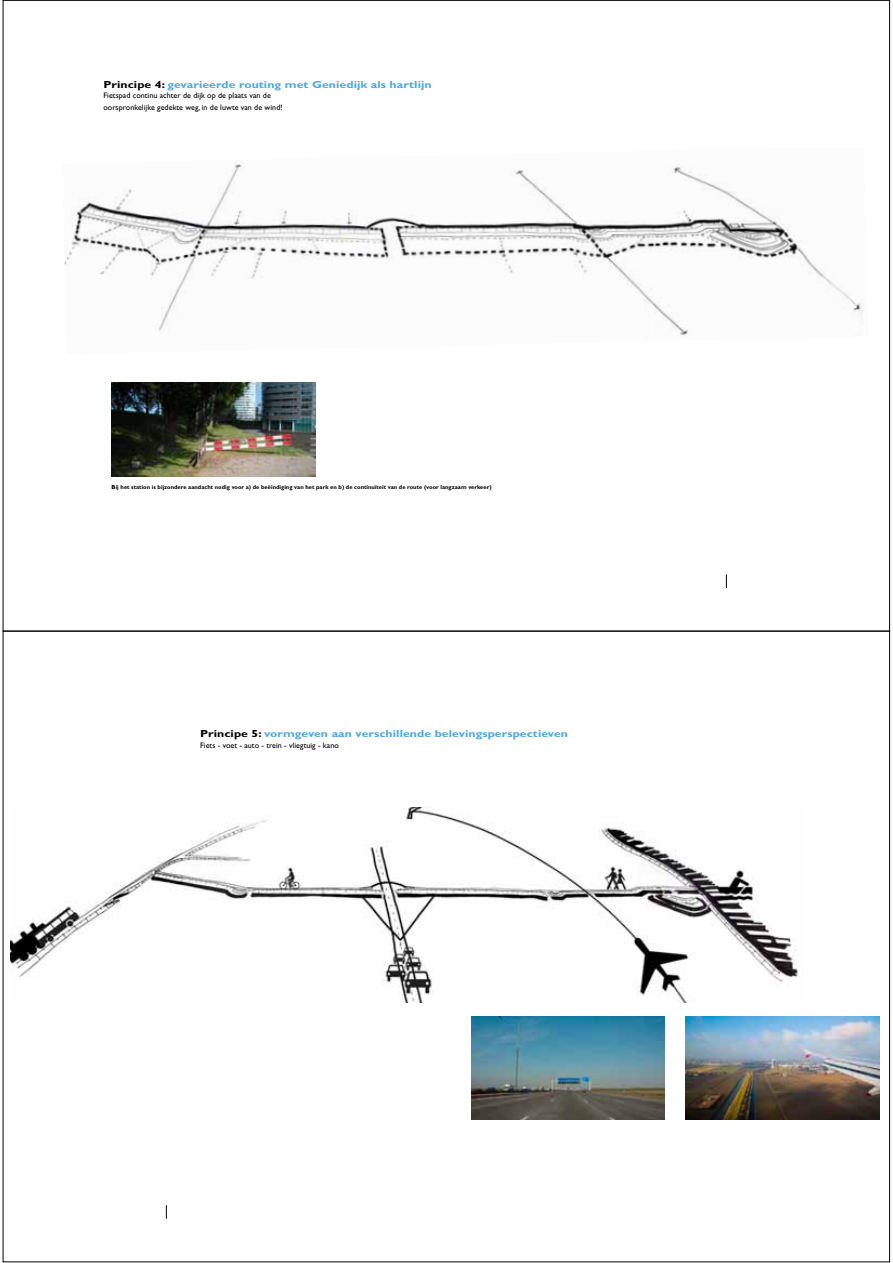
<style>
.page{position:relative;width:893px;height:1263px;background:#fff}
.page>*{position:absolute;margin:0;border:0;box-sizing:border-box;transform-origin:0 0}
.t1{font:700 10.2px "Gill Sans";letter-spacing:.005em;color:#4fa7dd;scale:1.2 1}
.t2{font:8.1px/11.7px "Gill Sans";letter-spacing:.005em;color:#000}
.t3{font:700 5.85px "Gill Sans";letter-spacing:.005em;color:#000}
.s1{color:#000}
</style>
<div class="page">
<img style="left:64px;top:161px;width:798px;height:174px">
<img style="left:112px;top:382px;width:203px;height:94px">
<svg style="left:726px;top:574px;width:1px;height:14px"></svg>
<img style="left:11px;top:807px;width:787px;height:196px">
<img style="left:471px;top:1017px;width:194px;height:103px">
<img style="left:686px;top:1017px;width:193px;height:103px">
<svg style="left:166px;top:1205px;width:1px;height:14px"></svg>
<p class="t1" style="left:103px;top:81px;width:275px"><span class="s1">Principe 4:</span> gevarieerde routing met Geniedijk als hartlijn</p>
<p class="t2" style="left:103px;top:91px;width:181px">Fietspad continu achter de dijk op de plaats van de oorspronkelijke gedekte weg, in de luwte van de wind!</p>
<p class="t3" style="left:112px;top:485px;width:381px">Bij het station is bijzondere aandacht nodig voor a) de beëindiging van het park en b) de continuïteit van de route (voor langzaam verkeer)</p>
<p class="t1" style="left:200px;top:730px;width:308px"><span class="s1">Principe 5:</span> vormgeven aan verschillende belevingsperspectieven</p>
<p class="t2" style="left:200px;top:740px;width:140px">Fiets - voet - auto - trein - vliegtuig - kano</p>
</div>
